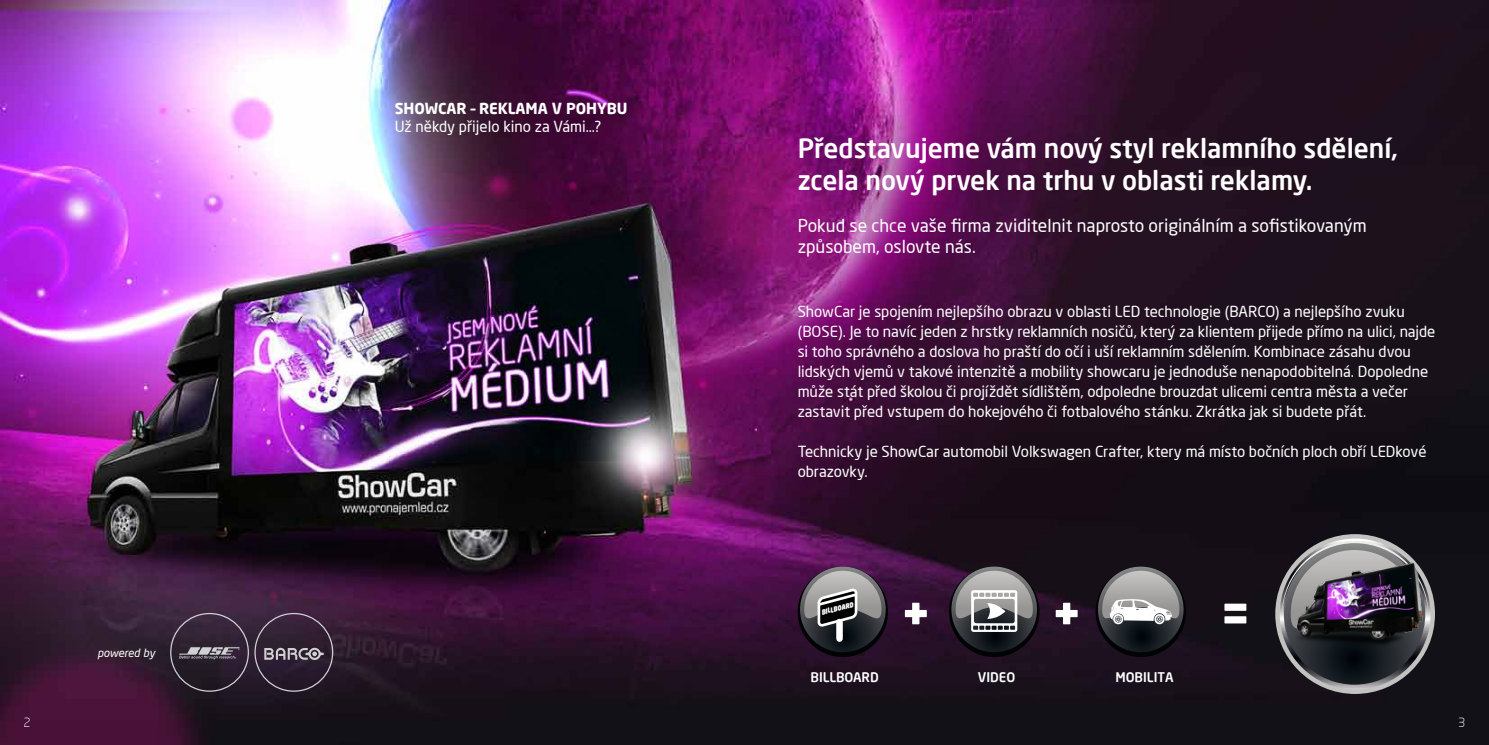
<style>
.page{position:relative;width:1489px;height:745px;background:#fff}
.page>*{position:absolute;margin:0;border:0;box-sizing:border-box;transform-origin:0 0}
.t1{font:500 26.25px/31.5px "Neo Sans Pro";color:#fff}
.t2{font:17.5px/21px "Neo Sans Pro";color:#fff}
.t3{font:15px/20px "Neo Sans Pro";letter-spacing:-.005em;color:#fff}
.t4{font:700 15px "Neo Sans Pro";color:#fff}
.t5{font:500 13.12px "Neo Sans Pro";color:#fff}
.t6{font:300 12.5px "Neo Sans Pro";color:#fff}
.t7{font:italic 11.25px "Neo Sans Pro";color:#fff}
.t8{font:italic 900 6.88px "Neo Sans Pro";color:#fff;scale:.85 1}
</style>
<div class="page">
<img style="left:0;top:0;width:1488px;height:744px">
<svg style="left:169px;top:612px;width:165px;height:80px;background:#3d3040"></svg>
<svg style="left:904px;top:602px;width:22px;height:22px"></svg>
<svg style="left:1055px;top:602px;width:22px;height:22px"></svg>
<svg style="left:1224px;top:603px;width:22px;height:20px"></svg>
<svg style="left:797px;top:566px;width:91px;height:90px"></svg>
<svg style="left:800px;top:566px;width:85px;height:85px"></svg>
<svg style="left:949px;top:566px;width:90px;height:90px"></svg>
<svg style="left:951px;top:566px;width:85px;height:85px"></svg>
<svg style="left:1095px;top:566px;width:90px;height:90px"></svg>
<svg style="left:1097px;top:566px;width:86px;height:85px"></svg>
<svg style="left:1275px;top:533px;width:159px;height:160px"></svg>
<svg style="left:1279px;top:538px;width:151px;height:151px"></svg>
<svg style="left:1283px;top:543px;width:141px;height:141px;background:#171c22"></svg>
<svg style="left:1281px;top:540px;width:146px;height:108px"></svg>
<svg style="left:1102px;top:570px;width:77px;height:60px;background:#949394"></svg>
<svg style="left:955px;top:570px;width:77px;height:61px;background:#8d8c8e"></svg>
<svg style="left:804px;top:570px;width:77px;height:60px;background:#747175"></svg>
<div style="left:836px;top:621px;width:6px;height:17px;background:#fff"></div>
<img style="left:1277px;top:549px;width:157px;height:98px">
<p class="t7" style="left:97px;top:645px;width:59px">powered by</p>
<p class="t4" style="left:394px;top:99px;width:234px">SHOWCAR – REKLAMA V POHYBU</p>
<p class="t3" style="left:394px;top:117px;width:208px">Už někdy přijelo kino za Vámi…?</p>
<h1 class="t1" style="left:797px;top:132px;width:602px">Představujeme vám nový styl reklamního sdělení, zcela nový prvek na trhu v oblasti reklamy.</h1>
<p class="t2" style="left:797px;top:215px;width:570px">Pokud se chce vaše firma zviditelnit naprosto originálním a sofistikovaným způsobem, oslovte nás.</p>
<p class="t3" style="left:797px;top:300px;width:639px">ShowCar je spojením nejlepšího obrazu v oblasti LED technologie (BARCO) a nejlepšího zvuku (BOSE). Je to navíc jeden z hrstky reklamních nosičů, který za klientem přijede přímo na ulici, najde si toho správného a doslova ho praští do očí i uší reklamním sdělením. Kombinace zásahu dvou lidských vjemů v takové intenzitě a mobility showcaru je jednoduše nenapodobitelná. Dopoledne může stát před školou či projíždět sídlištěm, odpoledne brouzdat ulicemi centra města a večer zastavit před vstupem do hokejového či fotbalového stánku. Zkrátka jak si budete přát.</p>
<p class="t3" style="left:797px;top:440px;width:630px">Technicky je ShowCar automobil Volkswagen Crafter, ktery má místo bočních ploch obří LEDkové obrazovky.</p>
<p class="t8" style="left:820px;top:607px;width:40px;rotate:-15deg">BILLBOARD</p>
<p class="t5" style="left:810px;top:668px;width:70px">BILLBOARD</p>
<p class="t5" style="left:977px;top:668px;width:39px">VIDEO</p>
<p class="t5" style="left:1115px;top:668px;width:60px">MOBILITA</p>
<p class="t6" style="left:24px;top:714px;width:9px">2</p>
<p class="t6" style="left:1457px;top:714px;width:9px">3</p>
</div>
